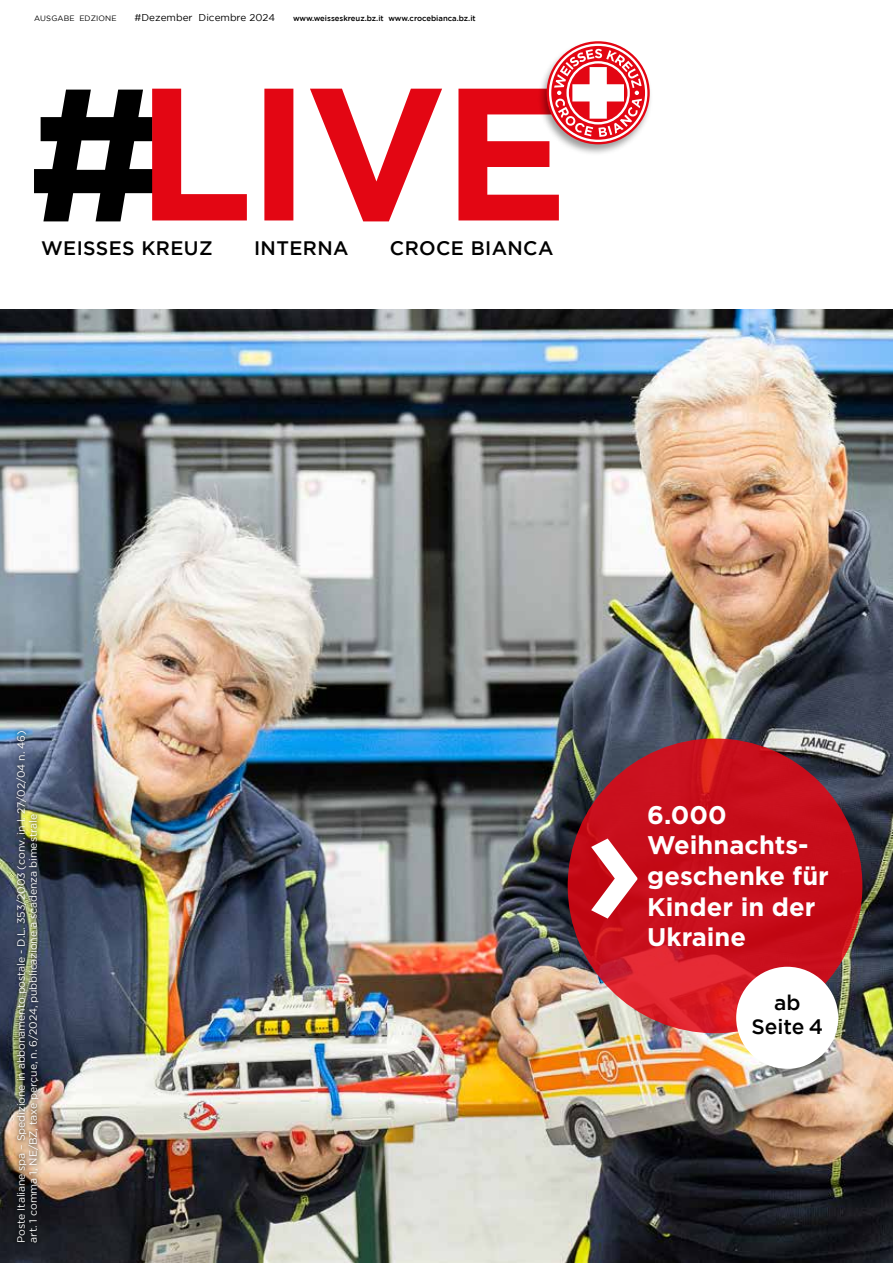
<style>
.page{position:relative;width:893px;height:1263px;background:#fff}
.page>*{position:absolute;margin:0;border:0;box-sizing:border-box;transform-origin:0 0}
.t1{font:700 25.5px/30.6px "Gotham";color:#fff}
.t2{font:500 21px/24px "Gotham";color:#000;text-align:center}
.t3{font:500 19.5px "Gotham";letter-spacing:.02em;color:#000}
.t4{font:10.5px/12px "Gotham";letter-spacing:-.01em;color:#fff}
.t5{font:9.9px "Gotham";color:#000}
.t6{font:500 7.8px "Gotham";color:#000}
.t7{font:7.8px "Gotham";letter-spacing:.015em;color:#000}
</style>
<div class="page">
<img style="left:0;top:310px;width:893px;height:953px">
<svg style="left:34px;top:90px;width:118px;height:131px"></svg>
<svg style="left:152px;top:89px;width:407px;height:132px"></svg>
<div style="left:538px;top:41px;width:115px;height:115px;background:#000;opacity:.4"></div>
<svg style="left:547px;top:41px;width:103px;height:103px"></svg>
<div style="left:12px;top:727px;width:30px;height:519px;background:#000;opacity:.95"></div>
<svg style="left:568px;top:738px;width:294px;height:295px;background:#ca111d"></svg>
<div style="left:736px;top:967px;width:102px;height:102px;background:#fff;border-radius:50%"></div>
<div style="left:591px;top:838px;width:46px;height:80px;background:#c40916"></div>
<p class="t7" style="left:34px;top:14px;width:84px">AUSGABE EDZIONE</p>
<p class="t5" style="left:135px;top:12px;width:142px">#Dezember Dicembre 2024</p>
<p class="t6" style="left:293px;top:14px;width:184px">www.weisseskreuz.bz.it www.crocebianca.bz.it</p>
<h3 class="t3" style="left:41px;top:237px;width:173px">WEISSES KREUZ</h3>
<h3 class="t3" style="left:254px;top:237px;width:96px">INTERNA</h3>
<h3 class="t3" style="left:390px;top:237px;width:165px">CROCE BIANCA</h3>
<p class="t4" style="left:15px;top:1242px;width:513px;rotate:-90deg">Poste Italiane spa – Spedizione in abbonamento postale - D.L. 353/2003 (conv. in l. 27/02/04 n. 46) art. 1 comma 1, NE/BZ, taxe perçue, n. 6/2024, pubblicazione a scadenza bimestrale</p>
<h1 class="t1" style="left:647px;top:799px;width:183px">6.000<br>Weihnachts&shy;geschenke für<br>Kinder in der<br>Ukraine</h1>
<h2 class="t2" style="left:751px;top:990px;width:73px">ab<br>Seite 4</h2>
</div>
